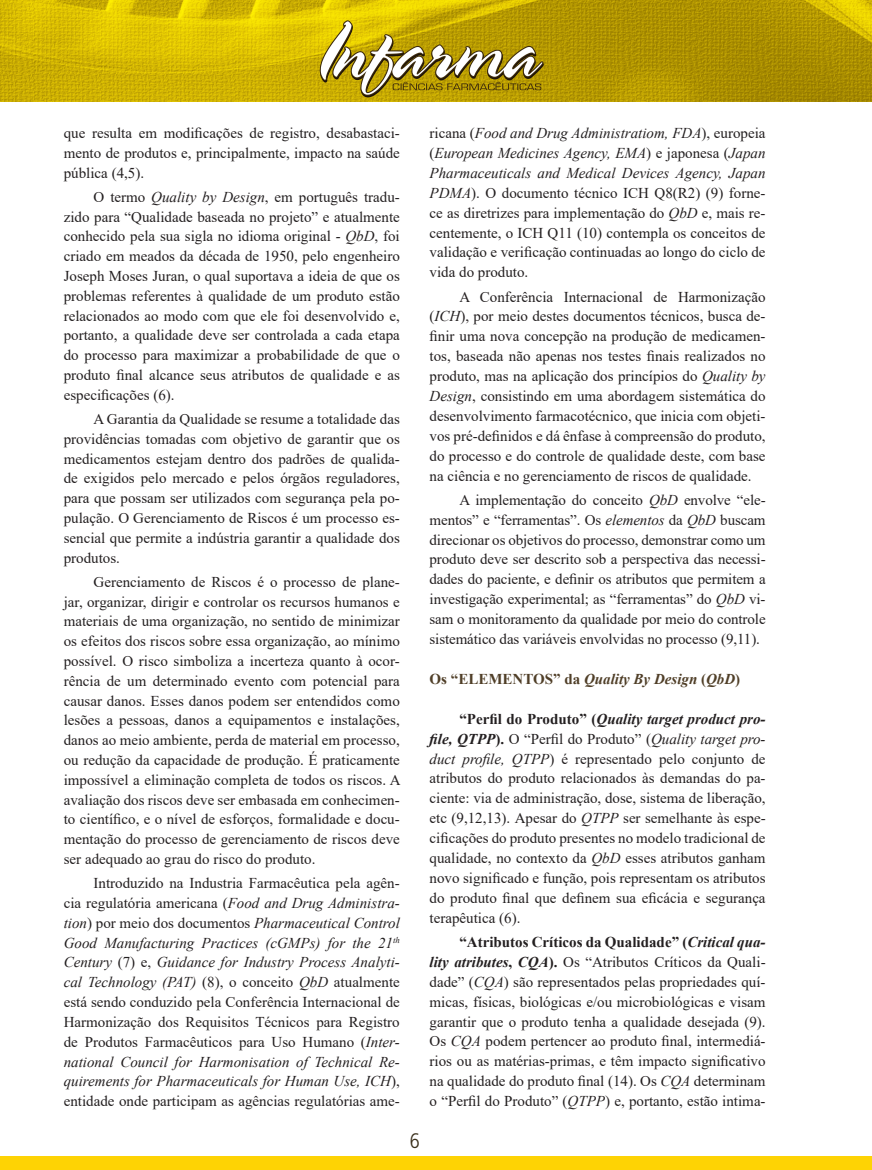
<style>
.page{position:relative;width:872px;height:1170px;background:#fff}
.page>*{position:absolute;margin:0;border:0;box-sizing:border-box;transform-origin:0 0}
.t1{font:300 condensed 21px "Frutiger";color:#3a2f1b}
.t2{font:15px/19.8px "Times New Roman";color:#231f20;text-align:justify}
.t3{font:italic 700 15px "Times New Roman";color:#503f28}
.s1{font-style:italic}
.s2{font-style:normal}
.s3{font-weight:700}
.s4{font-weight:700;font-style:italic}
</style>
<div class="page">
<img style="left:0;top:0;width:872px;height:101px">
<div style="left:0;top:1155px;width:872px;height:14px;background:#fed304"></div>
<svg style="left:319px;top:20px;width:225px;height:77px"></svg>
<p class="t2" style="left:64px;top:123px;width:337px">que resulta em modificações de registro, desabastaci&shy;mento de produtos e, principalmente, impacto na saúde pública (4,5).</p>
<p class="t2" style="left:64px;top:186px;width:337px;text-indent:30px">O termo <span class="s1">Quality by Design</span>, em português tradu&shy;zido para “Qualidade baseada no projeto” e atualmente conhecido pela sua sigla no idioma original <span class="s1">- QbD</span>, foi criado em meados da década de 1950, pelo engenheiro Joseph Moses Juran, o qual suportava a ideia de que os problemas referentes à qualidade de um produto estão relacionados ao modo com que ele foi desenvolvido e, portanto, a qualidade deve ser controlada a cada etapa do processo para maximizar a probabilidade de que o produto final alcance seus atributos de qualidade e as especificações (6).</p>
<p class="t2" style="left:64px;top:408px;width:337px;text-indent:30px">A Garantia da Qualidade se resume a totalidade das providências tomadas com objetivo de garantir que os medicamentos estejam dentro dos padrões de qualida&shy;de exigidos pelo mercado e pelos órgãos reguladores, para que possam ser utilizados com segurança pela po&shy;pulação. O Gerenciamento de Riscos é um processo es&shy;sencial que permite a indústria garantir a qualidade dos produtos.</p>
<p class="t2" style="left:64px;top:571px;width:338px;text-indent:30px">Gerenciamento de Riscos é o processo de plane&shy;jar, organizar, dirigir e controlar os recursos humanos e materiais de uma organização, no sentido de minimizar os efeitos dos riscos sobre essa organização, ao mínimo possível. O risco simboliza a incerteza quanto à ocor&shy;rência de um determinado evento com potencial para causar danos. Esses danos podem ser entendidos como lesões a pessoas, danos a equipamentos e instalações, danos ao meio ambiente, perda de material em processo, ou redução da capacidade de produção. É praticamente impossível a eliminação completa de todos os riscos. A avaliação dos riscos deve ser embasada em conhecimen&shy;to científico, e o nível de esforços, formalidade e docu&shy;mentação do processo de gerenciamento de riscos deve ser adequado ao grau do risco do produto.</p>
<p class="t2" style="left:64px;top:872px;width:337px;text-indent:30px">Introduzido na Industria Farmacêutica pela agên&shy;cia regulatória americana (<span class="s1">Food and Drug Administra&shy;tion</span>) por meio dos documentos <span class="s1">Pharmaceutical Control Good Manufacturing Practices (cGMPs) for the 21</span><sup>th </sup><span class="s1">Century</span> (7) e, <span class="s1">Guidance for Industry Process Analyti&shy;cal Technology (PAT)</span> (8), o conceito <span class="s1">QbD</span> atualmente está sendo conduzido pela Conferência Internacional de Harmonização dos Requisitos Técnicos para Registro de Produtos Farmacêuticos para Uso Humano (<span class="s1">Inter&shy;national Council for Harmonisation of Technical Re&shy;quirements for Pharmaceuticals for Human Use, ICH</span>), entidade onde participam as agências regulatórias ame-</p>
<p class="t2" style="left:429px;top:122px;width:337px">ricana (<span class="s1">Food and Drug Administratiom, FDA</span>), europeia (<span class="s1">European Medicines Agency, EMA</span>) e japonesa (<span class="s1">Japan Pharmaceuticals and Medical Devices Agency, Japan PDMA</span>). O documento técnico ICH Q8(R2) (9) forne&shy;ce as diretrizes para implementação do <span class="s1">QbD</span> e, mais re&shy;centemente, o ICH Q11 (10) contempla os conceitos de validação e verificação continuadas ao longo do ciclo de vida do produto.</p>
<p class="t2" style="left:429px;top:286px;width:337px;text-indent:30px">A Conferência Internacional de Harmonização (<span class="s1">ICH</span>), por meio destes documentos técnicos, busca de&shy;finir uma nova concepção na produção de medicamen&shy;tos, baseada não apenas nos testes finais realizados no produto, mas na aplicação dos princípios do <span class="s1">Quality by Design</span>, consistindo em uma abordagem sistemática do desenvolvimento farmacotécnico, que inicia com objeti&shy;vos pré-definidos e dá ênfase à compreensão do produto, do processo e do controle de qualidade deste, com base na ciência e no gerenciamento de riscos de qualidade.</p>
<p class="t2" style="left:429px;top:489px;width:337px;text-indent:30px">A implementação do conceito <span class="s1">QbD</span> envolve “ele&shy;mentos” e “ferramentas”. Os <span class="s1">elementos</span> da <span class="s1">QbD</span> buscam direcionar os objetivos do processo, demonstrar como um produto deve ser descrito sob a perspectiva das necessi&shy;dades do paciente, e definir os atributos que permitem a investigação experimental; as “ferramentas” do <span class="s1">QbD</span> vi&shy;sam o monitoramento da qualidade por meio do controle sistemático das variáveis envolvidas no processo (9,11).</p>
<p class="t3" style="left:429px;top:668px;width:312px"><span class="s2">Os “ELEMENTOS” da</span> Quality By Design <span class="s2">(</span>QbD<span class="s2">)</span></p>
<p class="t2" style="left:429px;top:708px;width:337px;text-indent:30px"><span class="s3">“Perfil do Produto” (</span><span class="s4">Quality target product pro&shy;file, QTPP</span><span class="s3">).</span> O “Perfil do Produto” (<span class="s1">Quality target pro&shy;duct profile, QTPP</span>) é representado pelo conjunto de atributos do produto relacionados às demandas do pa&shy;ciente: via de administração, dose, sistema de liberação, etc (9,12,13). Apesar do <span class="s1">QTPP</span> ser semelhante às espe&shy;cificações do produto presentes no modelo tradicional de qualidade, no contexto da <span class="s1">QbD</span> esses atributos ganham novo significado e função, pois representam os atributos do produto final que definem sua eficácia e segurança terapêutica (6).</p>
<p class="t2" style="left:429px;top:931px;width:337px;text-indent:30px"><span class="s3">“Atributos Críticos da Qualidade” (</span><span class="s4">Critical qua&shy;lity atributes</span><span class="s3">,</span> <span class="s4">CQA</span><span class="s3">).</span> Os “Atributos Críticos da Quali&shy;dade” (<span class="s1">CQA</span>) são representados pelas propriedades quí&shy;micas, físicas, biológicas e/ou microbiológicas e visam garantir que o produto tenha a qualidade desejada (9).<br>Os <span class="s1">CQA</span> podem pertencer ao produto final, intermediá&shy;rios ou as matérias-primas, e têm impacto significativo na qualidade do produto final (14). Os <span class="s1">CQA</span> determinam o “Perfil do Produto” (<span class="s1">QTPP</span>) e, portanto, estão intima-</p>
<h1 class="t1" style="left:410px;top:1128px;width:12px">6</h1>
</div>
